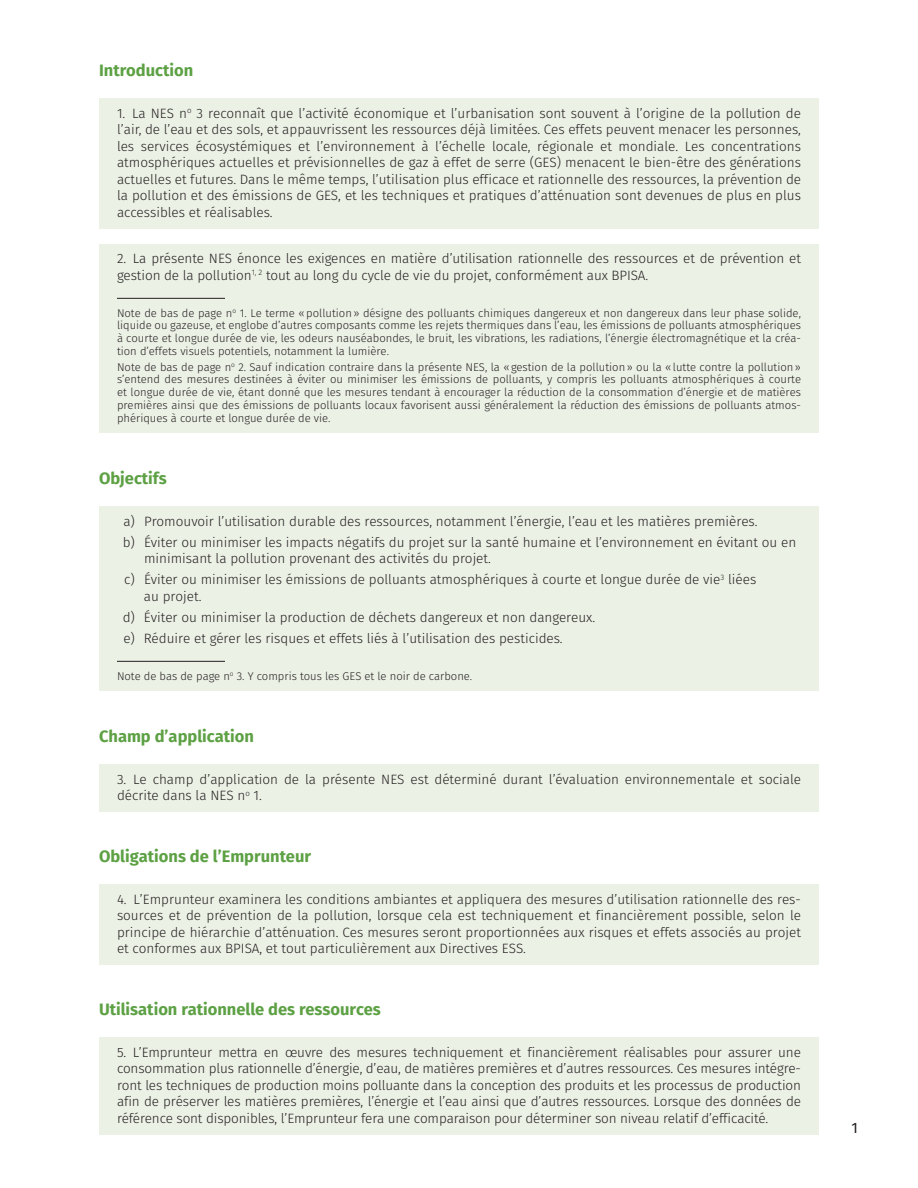
<style>
.page{position:relative;width:918px;height:1188px;background:#fff}
.page>*{position:absolute;margin:0;border:0;box-sizing:border-box;transform-origin:0 0}
.t1{font:700 16.5px "Fira Sans";color:#5da144}
.t2{font:15px "Fira Sans";color:#231f20}
.t3{font:300 13.5px/16.5px "Fira Sans";color:#231f20}
.t4{font:300 11.25px/12.8px "Fira Sans";color:#231f20;text-align:justify}
</style>
<div class="page">
<div style="left:99px;top:98px;width:720px;height:131px;background:#ecf1e6"></div>
<div style="left:99px;top:244px;width:720px;height:48px;background:#ecf1e6"></div>
<div style="left:99px;top:290px;width:720px;height:76px;background:#ecf1e6"></div>
<hr style="left:117px;top:298px;width:108px;height:1px;background:#231f20">
<div style="left:99px;top:344px;width:720px;height:89px;background:#ecf1e6"></div>
<div style="left:99px;top:506px;width:720px;height:32px;background:#ecf1e6"></div>
<div style="left:99px;top:527px;width:720px;height:48px;background:#ecf1e6"></div>
<div style="left:99px;top:565px;width:720px;height:48px;background:#ecf1e6"></div>
<div style="left:99px;top:602px;width:720px;height:32px;background:#ecf1e6"></div>
<div style="left:99px;top:623px;width:720px;height:32px;background:#ecf1e6"></div>
<div style="left:99px;top:653px;width:720px;height:38px;background:#ecf1e6"></div>
<hr style="left:117px;top:661px;width:108px;height:1px;background:#231f20">
<div style="left:99px;top:764px;width:720px;height:48px;background:#ecf1e6"></div>
<div style="left:99px;top:884px;width:720px;height:81px;background:#ecf1e6"></div>
<div style="left:99px;top:1037px;width:720px;height:98px;background:#ecf1e6"></div>
<p class="t1" style="left:99px;top:59px;width:96px">Introduction</p>
<p class="t3" style="left:117px;top:106px;width:686px;text-align:justify">1. La NES n<sup>o</sup> 3 reconnaît que l’activité économique et l’urbanisation sont souvent à l’origine de la pollution de l’air, de l’eau et des sols, et appauvrissent les ressources déjà limitées. Ces effets peuvent menacer les personnes, les services écosystémiques et l’environnement à l’échelle locale, régionale et mondiale. Les concentrations atmosphériques actuelles et prévisionnelles de gaz à effet de serre (GES) menacent le bien-être des générations actuelles et futures. Dans le même temps, l’utilisation plus efficace et rationnelle des ressources, la prévention de la pollution et des émissions de GES, et les techniques et pratiques d’atténuation sont devenues de plus en plus accessibles et réalisables.</p>
<p class="t3" style="left:117px;top:251px;width:686px">2. La présente NES énonce les exigences en matière d’utilisation rationnelle des ressources et de prévention et gestion de la pollution<sup>1,</sup> <sup>2</sup> tout au long du cycle de vie du projet, conformément aux BPISA.</p>
<p class="t4" style="left:117px;top:307px;width:686px">Note de bas de page n<sup>o</sup> 1. Le terme «pollution» désigne des polluants chimiques dangereux et non dangereux dans leur phase solide, liquide ou gazeuse, et englobe d’autres composants comme les rejets thermiques dans l’eau, les émissions de polluants atmosphériques à courte et longue durée de vie, les odeurs nauséabondes, le bruit, les vibrations, les radiations, l’énergie électromagnétique et la créa&shy;tion d’effets visuels potentiels, notamment la lumière.</p>
<p class="t4" style="left:117px;top:361px;width:686px">Note de bas de page n<sup>o</sup> 2. Sauf indication contraire dans la présente NES, la «gestion de la pollution» ou la «lutte contre la pollution» s’entend des mesures destinées à éviter ou minimiser les émissions de polluants, y compris les polluants atmosphériques à courte et longue durée de vie, étant donné que les mesures tendant à encourager la réduction de la consommation d’énergie et de matières premières ainsi que des émissions de polluants locaux favorisent aussi généralement la réduction des émissions de polluants atmos&shy;phériques à courte et longue durée de vie.</p>
<p class="t1" style="left:99px;top:467px;width:69px">Objectifs</p>
<p class="t3" style="left:123px;top:512px;width:675px;line-height:21px">a) Promouvoir l’utilisation durable des ressources, notamment l’énergie, l’eau et les matières premières.<br>b) Éviter ou minimiser les impacts négatifs du projet sur la santé humaine et l’environnement en évitant ou en</p>
<p class="t3" style="left:124px;top:549px;width:634px;line-height:21px;text-indent:20px">minimisant la pollution provenant des activités du projet.<br>c) Éviter ou minimiser les émissions de polluants atmosphériques à courte et longue durée de vie<sup>3</sup> liées</p>
<p class="t3" style="left:123px;top:587px;width:474px;line-height:21px;text-indent:21px">au projet.<br>d) Éviter ou minimiser la production de déchets dangereux et non dangereux. e) Réduire et gérer les risques et effets liés à l’utilisation des pesticides.</p>
<p class="t4" style="left:117px;top:670px;width:357px">Note de bas de page n<sup>o</sup> 3. Y compris tous les GES et le noir de carbone.</p>
<p class="t1" style="left:99px;top:725px;width:157px">Champ d’application</p>
<p class="t3" style="left:117px;top:772px;width:685px">3. Le champ d’application de la présente NES est déterminé durant l’évaluation environnementale et sociale décrite dans la NES n<sup>o</sup> 1.</p>
<p class="t1" style="left:99px;top:845px;width:214px">Obligations de l’Emprunteur</p>
<p class="t3" style="left:117px;top:892px;width:686px;text-align:justify">4. L’Emprunteur examinera les conditions ambiantes et appliquera des mesures d’utilisation rationnelle des res&shy;sources et de prévention de la pollution, lorsque cela est techniquement et financièrement possible, selon le principe de hiérarchie d’atténuation. Ces mesures seront proportionnées aux risques et effets associés au projet et conformes aux BPISA, et tout particulièrement aux Directives ESS.</p>
<p class="t1" style="left:99px;top:998px;width:283px">Utilisation rationnelle des ressources</p>
<p class="t3" style="left:117px;top:1045px;width:686px;text-align:justify">5. L’Emprunteur mettra en œuvre des mesures techniquement et financièrement réalisables pour assurer une consommation plus rationnelle d’énergie, d’eau, de matières premières et d’autres ressources. Ces mesures intégre&shy;ront les techniques de production moins polluante dans la conception des produits et les processus de production afin de préserver les matières premières, l’énergie et l’eau ainsi que d’autres ressources. Lorsque des données de référence sont disponibles, l’Emprunteur fera une comparaison pour déterminer son niveau relatif d’efficacité.</p>
<p class="t2" style="left:851px;top:1118px;width:8px">1</p>
</div>
